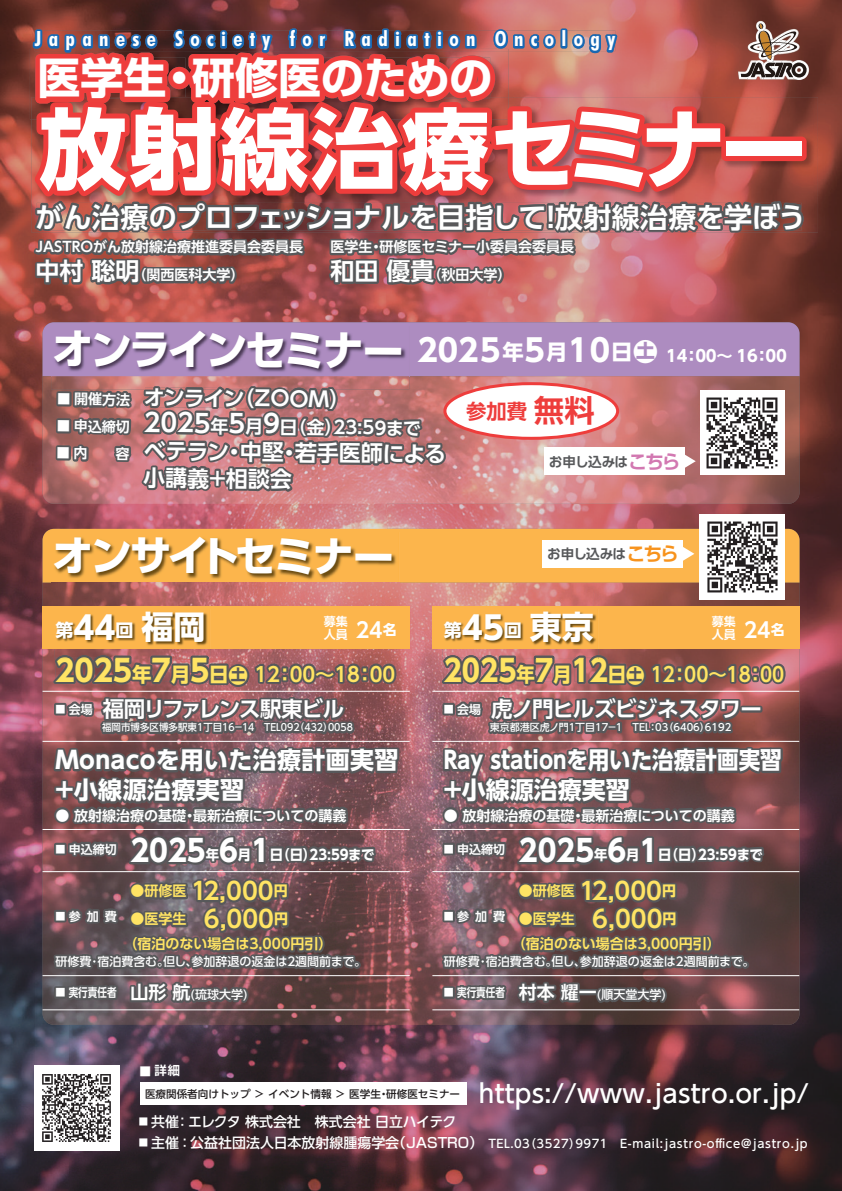
<style>
.page{position:relative;width:842px;height:1191px;background:#fff}
.page>*{position:absolute;margin:0;border:0;box-sizing:border-box;transform-origin:0 0}
.t1{font:700 88px "UD Shin Go Pro";letter-spacing:.01em;color:#fff}
.t2{font:700 43px "Shin Go Pro";color:#fff}
.t3{font:700 42px "UD Shin Go Pro";letter-spacing:-.09em;color:#fff}
.t4{font:700 32px "UD Shin Go Pro";color:#fff}
.t5{font:700 28px "UD Shin Go Pro De";letter-spacing:-.005em;color:#fff}
.t6{font:500 25px "UD Shin Go Pro";letter-spacing:.01em;color:#fff}
.t7{font:700 24px "UD Shin Go Pro De";color:#ffe464}
.t8{font:700 24px/30px "UD Shin Go Pro";color:#fff;scale:.9 1}
.t9{font:700 24px/30px "UD Shin Go Pro";color:#fff}
.t10{font:700 22px/27.5px "UD Shin Go Pro De";color:#fff}
.t11{font:700 21.5px "UD Shin Go Pro De";letter-spacing:-.04em;color:#fff}
.t12{font:700 condensed 21px "Futura BT";letter-spacing:.35em;color:#fff}
.t13{font:700 21px "UD Shin Go Pro De";color:#fff}
.t14{font:700 20.3px "UD Shin Go Pro De";color:#ee3d3c}
.t15{font:700 20px "UD Shin Go Pro De";color:#ffe464;scale:.92 1}
.t16{font:700 20px "UD Shin Go Pro De";color:#ffe464}
.t17{font:700 18px "UD Shin Go Pro De";color:#fff}
.t18{font:700 16.2px "UD Shin Go Pro";letter-spacing:-.18em;color:#fff}
.t19{font:700 14px/28px "UD Shin Go Pro De";color:#fff}
.t20{font:700 14px "UD Shin Go Pro";letter-spacing:-.015em;color:#fff;scale:.95 1}
.t21{font:700 14px "UD Shin Go Pro De";color:#ffe464}
.t22{font:500 14px "UD Shin Go Pro";letter-spacing:-.01em;color:#fff}
.t23{font:700 13.6px "UD Shin Go Pro De";letter-spacing:-.05em;color:#57585a}
.t24{font:700 12.3px "Shin Go Pro De";color:#fff}
.t25{font:500 12px "UD Shin Go Pro";color:#fff}
.t26{font:700 12px/12.9px "UD Shin Go Pro De";color:#fff}
.t27{font:700 12px "UD Shin Go Pro De";color:#fff;scale:.8 1}
.t28{font:500 11.6px "UD Shin Go Pro";letter-spacing:.06em;color:#fff}
.t29{font:500 10.6px "UD Shin Go Pro";color:#231f20}
.t30{font:500 10px "UD Shin Go Pro";color:#fff;scale:.95 1}
.t31{font:500 10px "UD Shin Go Pro";color:#fff}
.s1{font-size:24px}
.s2{font-size:42px}
.s3{font-size:30.8px}
.s4{font-size:21.3px}
.s5{font-size:24.7px}
.s6{font-family:"Koz Go Pr 6 N";font-weight:400;font-size:14px}
.s7{font-size:14px}
.s8{font-size:25.3px}
.s9{font-size:30.5px}
.s10{font-size:19px;color:#d278b1}
.s11{font-size:19px;color:#f7931d}
.s12{font-size:18px}
.s13{font-size:21px}
.s14{font-family:"UD Shin Go Pro";font-size:30px}
.s15{font-family:"UD Shin Go Pro"}
.s16{font-size:10px}
.s17{font-size:30px}
.s18{font-family:"UD Shin Go Pro De";font-weight:700;font-size:18px}
.s19{font-family:"Koz Go Pr 6 N";font-weight:400}
.s20{font-family:"Shin Go Pro";font-size:9.3px}
.s21{font-family:"Shin Go Pro"}
.s22{font-family:"Shin Go Pro";font-size:14px}
</style>
<div class="page">
<img style="left:491px;top:0;width:351px;height:104px">
<img style="left:0;top:0;width:491px;height:34px">
<img style="left:0;top:34px;width:28px;height:1157px">
<img style="left:807px;top:104px;width:35px;height:1087px">
<img style="left:807px;top:60px;width:2px;height:20px">
<img style="left:807px;top:97px;width:11px;height:135px">
<img style="left:28px;top:21px;width:779px;height:1170px">
<h3 class="t12" style="left:35px;top:26px;width:582px">Japanese Society for Radiation Oncology</h3>
<h2 class="t2" style="left:38px;top:44px;width:456px">医学生・研修医のための</h2>
<h1 class="t1" style="left:39px;top:77px;width:770px">放射線治療セミナー</h1>
<h3 class="t5" style="left:35px;top:194px;width:772px">がん治療のプロフェッショナルを目指して！放射線治療を学ぼう</h3>
<p class="t19" style="left:35px;top:233px;width:269px">JASTROがん放射線治療推進委員会委員長<span class="s1">中村 聡明</span>（関西医科大学）</p>
<p class="t19" style="left:331px;top:233px;width:245px">医学生・研修医セミナー小委員会委員長<span class="s1">和田 優貴</span>（秋田大学）</p>
<p class="t18" style="left:52px;top:342px;width:739px"><span class="s2">オンラインセミナー</span> <span class="s3">2025</span><span class="s4">年</span><span class="s3">5</span><span class="s4">月</span><span class="s3">10</span><span class="s4">日</span><span class="s5">土</span> 14：００～ 16：００</p>
<h3 class="t13" style="left:57px;top:378px;width:295px;rotate:1deg"><span class="s6">■</span> <span class="s7">開催方法　</span>オンライン（ZOOM）</h3>
<p class="t17" style="left:57px;top:408px;width:366px;rotate:1deg"><sub>■</sub> <sub>申込締切</sub><span class="s7">　</span><span class="s8">2025</span>年<span class="s8">5</span>月<span class="s8">9</span>日（金）23:59まで</p>
<h3 class="t10" style="left:144px;top:435px;width:304px;text-indent:-87px;rotate:1deg"><span class="s6">■</span> <span class="s7">内　　容　</span>ベテラン・中堅・若手医師による小講義＋相談会</h3>
<h3 class="t14" style="left:466px;top:394px;width:130px">参加費 <span class="s9">無料</span></h3>
<p class="t23" style="left:549px;top:450px;width:133px">お申し込みは<span class="s10">こちら</span></p>
<h3 class="t3" style="left:52px;top:521px;width:344px">オンサイトセミナー</h3>
<p class="t23" style="left:547px;top:543px;width:133px">お申し込みは<span class="s11">こちら</span></p>
<h3 class="t4" style="left:55px;top:601px;width:152px"><span class="s12">第</span>44<span class="s12">回</span>福岡</h3>
<p class="t26" style="left:324px;top:615px;width:74px">募集<br>人員 <span class="s13">24</span><sup>名</sup></p>
<h3 class="t4" style="left:444px;top:601px;width:152px"><span class="s12">第</span>45<span class="s12">回</span>東京</h3>
<p class="t26" style="left:712px;top:615px;width:74px">募集<br>人員 <span class="s13">24</span><sup>名</sup></p>
<h3 class="t16" style="left:55px;top:658px;width:341px"><span class="s14">2025</span><span class="s15">年</span><span class="s14">7</span><span class="s15">月</span><span class="s14">5</span><span class="s15">日土</span> 12：00～18：00</h3>
<h3 class="t11" style="left:55px;top:691px;width:290px"><sup>■</sup> <sup>会場</sup> 福岡リファレンス駅東ビル</h3>
<p class="t30" style="left:102px;top:719px;width:266px">福岡市博多区博多駅東1丁目16－14　TEL092（432）0058</p>
<h3 class="t15" style="left:444px;top:658px;width:372px"><span class="s14">2025</span><span class="s15">年</span><span class="s14">7</span><span class="s15">月</span><span class="s14">12</span><span class="s15">日土</span> 12：00～18：00</h3>
<h3 class="t11" style="left:444px;top:691px;width:320px"><sup>■</sup> <sup>会場</sup> 虎ノ門ヒルズビジネスタワー</h3>
<p class="t31" style="left:490px;top:719px;width:243px">東京都港区虎ノ門1丁目17－1　TEL：03（6406）6192</p>
<h3 class="t9" style="left:52px;top:744px;width:348px">Monacoを用いた治療計画実習＋小線源治療実習</h3>
<p class="t19" style="left:55px;top:801px;width:293px">● 放射線治療の基礎・最新治療についての講義</p>
<h3 class="t8" style="left:441px;top:744px;width:380px">Ray stationを用いた治療計画実習＋小線源治療実習</h3>
<p class="t19" style="left:444px;top:801px;width:293px">● 放射線治療の基礎・最新治療についての講義</p>
<p class="t26" style="left:55px;top:842px;width:63px"><span class="s16">■</span> 申込締切</p>
<p class="t20" style="left:131px;top:843px;width:258px"><span class="s17">2025</span>年<span class="s17">6</span>月<span class="s17">1</span>日（日）23:59まで</p>
<p class="t26" style="left:444px;top:842px;width:63px"><span class="s16">■</span> 申込締切</p>
<p class="t20" style="left:519px;top:843px;width:258px"><span class="s17">2025</span>年<span class="s17">6</span>月<span class="s17">1</span>日（日）23:59まで</p>
<p class="t26" style="left:55px;top:909px;width:63px"><span class="s16">■</span> 参加費</p>
<h3 class="t7" style="left:131px;top:871px;width:159px"><sup>●研修医</sup> 12,000<sup>円</sup></h3>
<h3 class="t7" style="left:130px;top:899px;width:159px"><sup>●医学生</sup> 6,000<sup>円</sup></h3>
<p class="t21" style="left:124px;top:932px;width:210px">（宿泊のない場合は3,000円引）</p>
<p class="t26" style="left:444px;top:909px;width:63px"><span class="s16">■</span> 参加費</p>
<h3 class="t7" style="left:519px;top:871px;width:159px"><sup>●研修医</sup> 12,000<sup>円</sup></h3>
<h3 class="t7" style="left:519px;top:899px;width:159px"><sup>●医学生</sup> 6,000<sup>円</sup></h3>
<p class="t21" style="left:512px;top:932px;width:210px">（宿泊のない場合は3,000円引）</p>
<p class="t25" style="left:55px;top:952px;width:312px">研修費･宿泊費含む。但し、参加辞退の返金は2週間前まで。</p>
<p class="t25" style="left:444px;top:952px;width:312px">研修費･宿泊費含む。但し、参加辞退の返金は2週間前まで。</p>
<p class="t27" style="left:55px;top:982px;width:78px"><span class="s16">■</span> 実行責任者</p>
<p class="t25" style="left:131px;top:985px;width:119px"><span class="s18">山形 航</span>(琉球大学)</p>
<p class="t27" style="left:444px;top:982px;width:78px"><span class="s16">■</span> 実行責任者</p>
<p class="t25" style="left:519px;top:985px;width:149px"><span class="s18">村本 耀一</span>(順天堂大学)</p>
<p class="t24" style="left:139px;top:1060px;width:42px"><span class="s19">■</span> 詳細</p>
<p class="t29" style="left:145px;top:1085px;width:317px">医療関係者向けトップ ＞ イベント情報 ＞ 医学生・研修医セミナー</p>
<h3 class="t6" style="left:479px;top:1073px;width:332px">https://www.jastro.or.jp/</h3>
<p class="t22" style="left:139px;top:1110px;width:319px"><span class="s20">■</span> <span class="s21">共催：</span>エレクタ 株式会社　株式会社 日立ハイテク</p>
<p class="t28" style="left:139px;top:1134px;width:670px"><sup>■</sup> <span class="s22">主催：公益社団法人日本放射線腫瘍学会（JASTRO）</span>　TEL.03（3527）9971　E-mail:jastro-office@jastro.jp</p>
</div>
